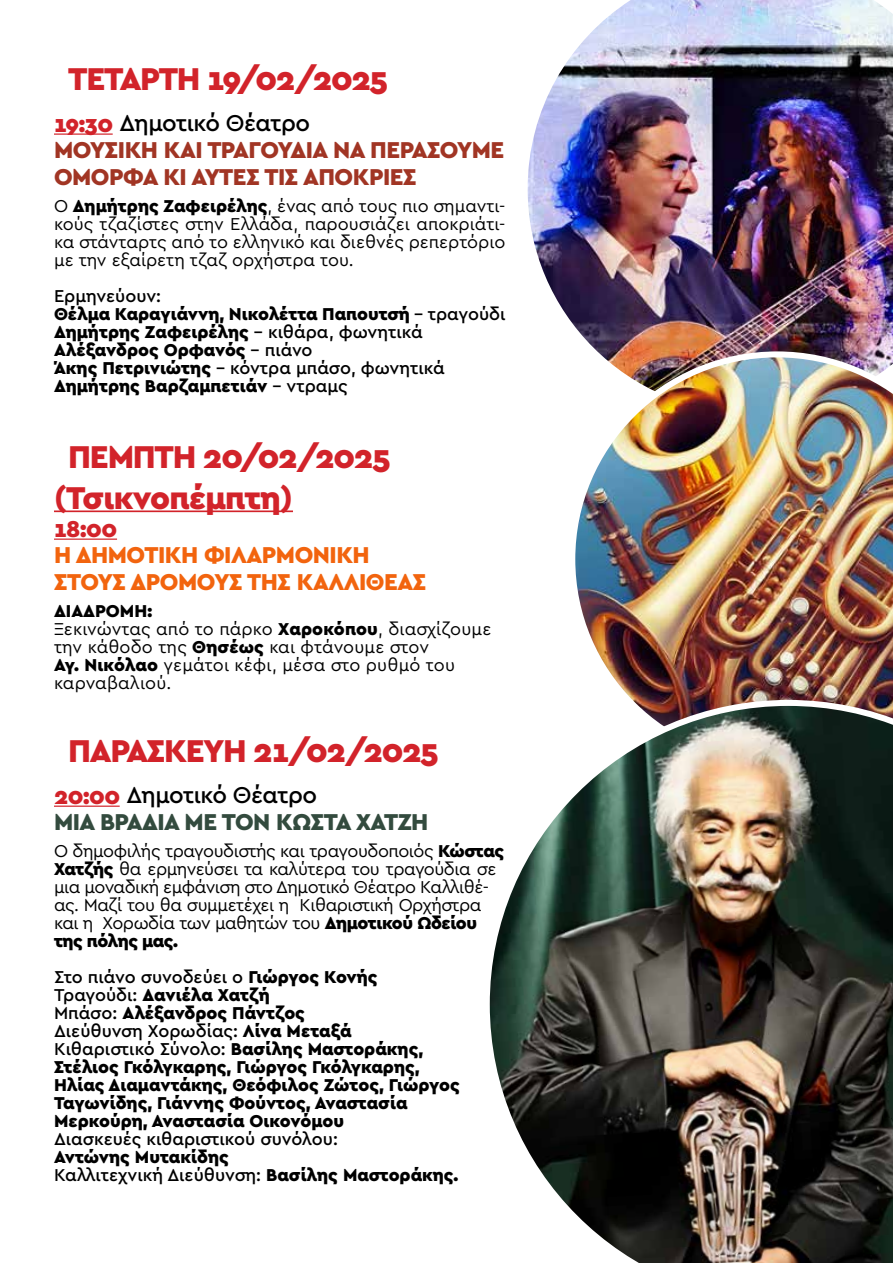
<style>
.page{position:relative;width:893px;height:1263px;background:#fff}
.page>*{position:absolute;margin:0;border:0;box-sizing:border-box;transform-origin:0 0}
.t1{font:900 33px/40.8px "Cera GR";letter-spacing:-.04em;color:#d2232a}
.t2{font:900 24px/27px "Cera GR";letter-spacing:-.02em;color:#a13524}
.t3{font:900 24px/27px "Cera GR";letter-spacing:-.02em;color:#f2640e}
.t4{font:900 24px/27px "Cera GR";letter-spacing:-.02em;color:#334b3e}
.t5{font:900 24px "Cera GR";color:#d2232a}
.t6{font:900 18px/18px "Cera GR";color:#000}
.t7{font:18px/18px "Cera GR";letter-spacing:-.025em;color:#000;text-align:justify}
.t8{font:18px/18px "Cera GR";letter-spacing:.01em;color:#000}
.t9{font:500 18px "Cera GR";color:#000}
.s1{color:#d2232a}
.s2{font-weight:500;color:#000}
.s3{font-weight:900}
.s4{font-weight:500}
</style>
<div class="page">
<img style="left:528px;top:0;width:365px;height:351px">
<hr style="left:54px;top:133px;width:59px;height:2px;background:#d2232a">
<hr style="left:54px;top:510px;width:239px;height:2px;background:#d2232a">
<hr style="left:54px;top:538px;width:63px;height:2px;background:#d2232a">
<hr style="left:54px;top:805px;width:66px;height:2px;background:#d2232a">
<img style="left:575px;top:351px;width:318px;height:349px">
<img style="left:489px;top:700px;width:404px;height:563px">
<h1 class="t1" style="left:68px;top:59px;width:322px">ΤΕΤΑΡΤΗ 19/02/2025</h1>
<h2 class="t2" style="left:54px;top:109px;width:452px"><span class="s1">19:30</span> <span class="s2">Δημοτικό Θέατρο<br></span>ΜΟΥΣΙΚΗ ΚΑΙ ΤΡΑΓΟΥΔΙΑ ΝΑ ΠΕΡΑΣΟΥΜΕ<br>ΟΜΟΡΦΑ ΚΙ ΑΥΤΕΣ ΤΙΣ ΑΠΟΚΡΙΕΣ</h2>
<p class="t7" style="left:54px;top:197px;width:453px">Ο <span class="s3">Δημήτρης Ζαφειρέλης</span>, ένας από τους πιο σημαντι&shy;κούς τζαζίστες στην Ελλάδα, παρουσιάζει αποκριάτι&shy;κα στάνταρτς από το ελληνικό και διεθνές ρεπερτόριο με την εξαίρετη τζαζ ορχήστρα του.</p>
<p class="t6" style="left:54px;top:287px;width:453px"><span class="s4">Ερμηνεύουν:<br></span>Θέλμα Καραγιάννη, Νικολέττα Παπουτσή <span class="s4">- τραγούδι </span>Δημήτρης Ζαφειρέλης <span class="s4">- κιθάρα, φωνητικά </span>Αλέξανδρος Ορφανός <span class="s4">- πιάνο<br></span>Άκης Πετρινιώτης <span class="s4">- κόντρα μπάσο, φωνητικά </span>Δημήτρης Βαρζαμπετιάν <span class="s4">– ντραμς</span></p>
<h1 class="t1" style="left:54px;top:437px;width:338px;text-indent:14px">ΠΕΜΠΤΗ 20/02/2025 (Τσικνοπέμπτη)</h1>
<h2 class="t5" style="left:54px;top:515px;width:65px">18:00</h2>
<h2 class="t3" style="left:54px;top:541px;width:374px">Η ΔΗΜΟΤΙΚΗ ΦΙΛΑΡΜΟΝΙΚΗ<br>ΣΤΟΥΣ ΔΡΟΜΟΥΣ ΤΗΣ ΚΑΛΛΙΘΕΑΣ</h2>
<p class="t8" style="left:54px;top:602px;width:439px"><span class="s3">ΔΙΑΔΡΟΜΗ:<br></span>Ξεκινώντας από το πάρκο <span class="s3">Χαροκόπου</span>, διασχίζουμε την κάθοδο της <span class="s3">Θησέως</span> και φτάνουμε στον<br><span class="s3">Αγ. Νικόλαο</span> γεμάτοι κέφι, μέσα στο ρυθμό του καρναβαλιού.</p>
<h1 class="t1" style="left:68px;top:731px;width:372px">ΠΑΡΑΣΚΕΥΗ 21/02/2025</h1>
<h2 class="t4" style="left:54px;top:781px;width:376px"><span class="s1">20:00</span> <span class="s2">Δημοτικό Θέατρο<br></span>ΜΙΑ ΒΡΑΔΙΑ ΜΕ ΤΟΝ ΚΩΣΤΑ ΧΑΤΖΗ</h2>
<p class="t7" style="left:54px;top:842px;width:452px;text-align:left">Ο δημοφιλής τραγουδιστής και τραγουδοποιός <span class="s3">Κώστας Χατζής</span> θα ερμηνεύσει τα καλύτερα του τραγούδια σε μια μοναδική εμφάνιση στο Δημοτικό Θέατρο Καλλιθέ&shy;ας. Μαζί του θα συμμετέχει η Κιθαριστική Ορχήστρα και η Χορωδία των μαθητών του <span class="s3">Δημοτικού Ωδείου της πόλης μας.</span></p>
<p class="t6" style="left:54px;top:968px;width:407px"><span class="s4">Στο πιάνο συνοδεύει ο</span> Γιώργος Κονής <span class="s4">Τραγούδι:</span> Δανιέλα Χατζή<br><span class="s4">Μπάσο:</span> Αλέξανδρος Πάντζος<br><span class="s4">Διεύθυνση Χορωδίας:</span> Λίνα Μεταξά<br><span class="s4">Κιθαριστικό Σύνολο:</span> Βασίλης Μαστοράκης, Στέλιος Γκόλγκαρης, Γιώργος Γκόλγκαρης, Ηλίας Διαμαντάκης, Θεόφιλος Ζώτος, Γιώργος Ταγωνίδης, Γιάννης Φούντος, Αναστασία Μερκούρη, Αναστασία Οικονόμου</p>
<p class="t9" style="left:54px;top:1129px;width:285px">Διασκευές κιθαριστικού συνόλου:</p>
<p class="t6" style="left:54px;top:1148px;width:406px">Αντώνης Μυτακίδης<br><span class="s4">Καλλιτεχνική Διεύθυνση:</span> Βασίλης Μαστοράκης.</p>
</div>
